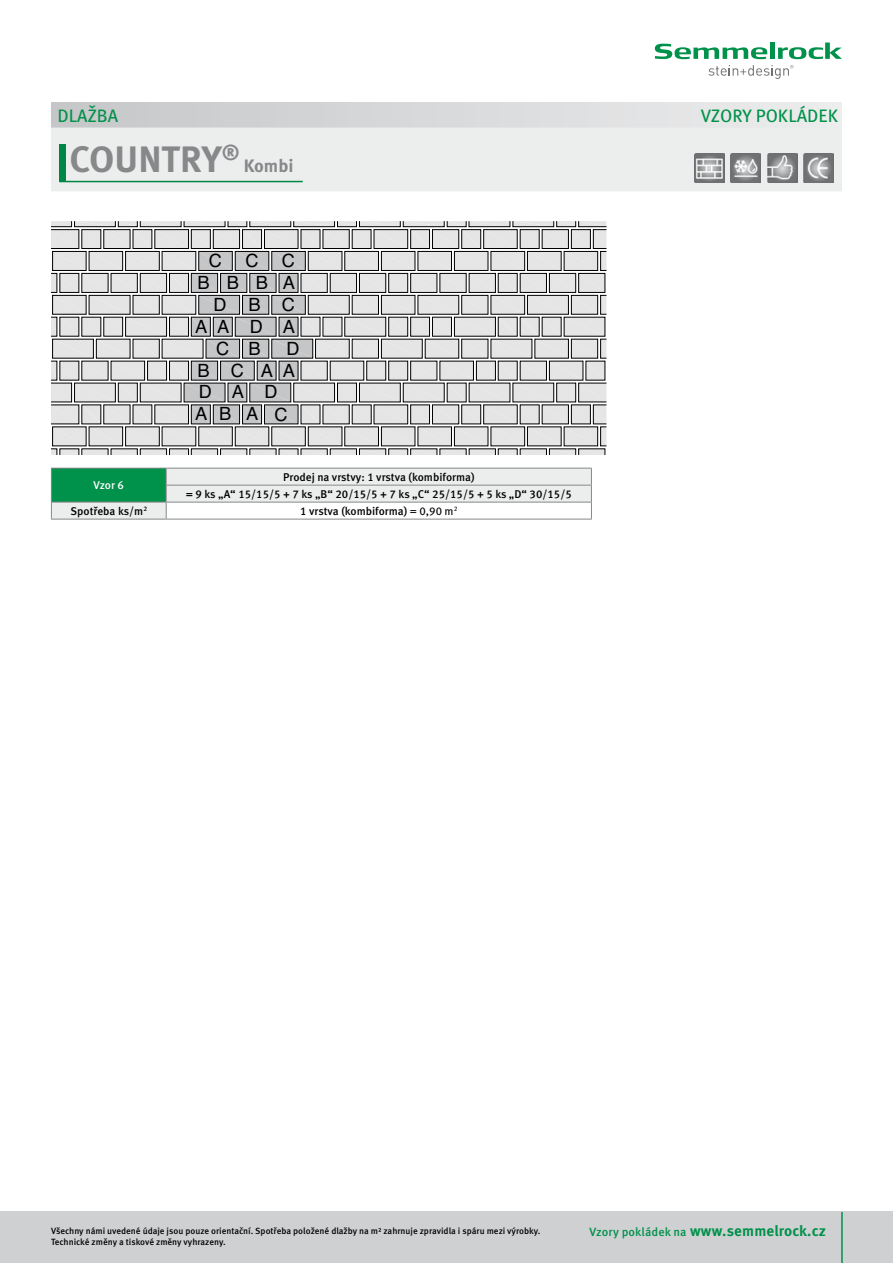
<style>
.page{position:relative;width:893px;height:1263px;background:#fff}
.page>*{position:absolute;margin:0;border:0;box-sizing:border-box;transform-origin:0 0}
.t1{font:700 36.75px "Meta Pro";color:#87888a}
.t2{font:18.3px "Helvetica";letter-spacing:.935em;color:#000}
.t3{font:18.3px/21.9px "Helvetica";letter-spacing:.885em;color:#000}
.t4{font:18px "Meta Pro";color:#00914a}
.t5{font:700 18px "Meta Pro";color:#87888a}
.t6{font:700 15px "Meta Pro";letter-spacing:.01em;color:#00914a}
.t7{font:500 11.25px/17px "Meta Pro";color:#000;text-align:center}
.t8{font:500 11.25px "Meta Pro";color:#fff}
.t9{font:500 9px "Meta Pro";color:#000}
.s1{font-size:38.85px;color:#008745}
.s2{color:#eceded}
.s3{font-weight:400}
.s4{font-weight:500;font-size:12px}
</style>
<div class="page">
<div style="left:0;top:1212px;width:893px;height:51px;background:#cfd0d2"></div>
<svg style="left:655px;top:44px;width:112px;height:15px"></svg>
<hr style="left:770px;top:43px;width:4px;height:16px;background:#00914a">
<svg style="left:778px;top:43px;width:64px;height:16px"></svg>
<svg style="left:708px;top:65px;width:85px;height:14px"></svg>
<hr style="left:841px;top:1212px;width:2px;height:51px;background:#00914a">
<div style="left:51px;top:102px;width:791px;height:26px;background:linear-gradient(to right,#c6c7c8,#eceded)"></div>
<div style="left:51px;top:128px;width:791px;height:63px;background:#eceded"></div>
<hr style="left:59px;top:181px;width:244px;height:1px;background:#008745">
<img style="left:694px;top:153px;width:30px;height:30px">
<img style="left:731px;top:153px;width:30px;height:30px">
<img style="left:767px;top:153px;width:30px;height:30px">
<img style="left:804px;top:153px;width:29px;height:30px">
<svg style="left:51px;top:221px;width:556px;height:234px;background:#c5c5c6"></svg>
<svg style="left:51px;top:468px;width:541px;height:51px"></svg>
<hr style="left:51px;top:519px;width:115px;height:1px;background:#87888a">
<hr style="left:166px;top:519px;width:426px;height:1px;background:#87888a">
<h3 class="t4" style="left:57px;top:105px;width:62px">DLAŽBA</h3>
<h3 class="t4" style="left:701px;top:105px;width:139px">VZORY POKLÁDEK</h3>
<h1 class="t1" style="left:56px;top:136px;width:185px"><span class="s1">|</span>COUNTRY<sup>®</sup></h1>
<h3 class="t5" style="left:244px;top:155px;width:60px">Kombi <span class="s2">.</span></h3>
<h2 class="t2" style="left:209px;top:247px;width:15px">C</h2>
<h2 class="t2" style="left:245px;top:247px;width:15px">C</h2>
<h2 class="t2" style="left:282px;top:247px;width:15px">C</h2>
<h2 class="t2" style="left:197px;top:268px;width:99px">BBBA</h2>
<h2 class="t2" style="left:213px;top:290px;width:83px">DBC</h2>
<h2 class="t2" style="left:195px;top:312px;width:101px">AADA</h2>
<h2 class="t2" style="left:216px;top:334px;width:46px">C B</h2>
<h2 class="t3" style="left:195px;top:338px;width:106px;text-indent:91px">D<br>B CAA<br>DAD<br>ABAC</h2>
<p class="t8" style="left:94px;top:478px;width:32px">Vzor 6</p>
<p class="t7" style="left:186px;top:469px;width:387px">Prodej na vrstvy: 1 vrstva (kombiforma)<br>= 9 ks „A“ 15/15/5 + 7 ks „B“ 20/15/5 + 7 ks „C“ 25/15/5 + 5 ks „D“ 30/15/5</p>
<p class="t7" style="left:71px;top:503px;width:78px">Spotřeba ks/m<sup>2</sup></p>
<p class="t7" style="left:300px;top:503px;width:159px">1 vrstva (kombiforma) <span class="s3">= 0,90 m</span><sup>2</sup></p>
<p class="t9" style="left:51px;top:1225px;width:491px">Všechny námi uvedené údaje jsou pouze orientační. Spotřeba položené dlažby na m² zahrnuje zpravidla i spáru mezi výrobky.</p>
<h3 class="t6" style="left:589px;top:1221px;width:238px"><span class="s4">Vzory pokládek na</span> www.semmelrock.cz</h3>
<p class="t9" style="left:51px;top:1236px;width:176px">Technické změny a tiskové změny vyhrazeny.</p>
</div>
